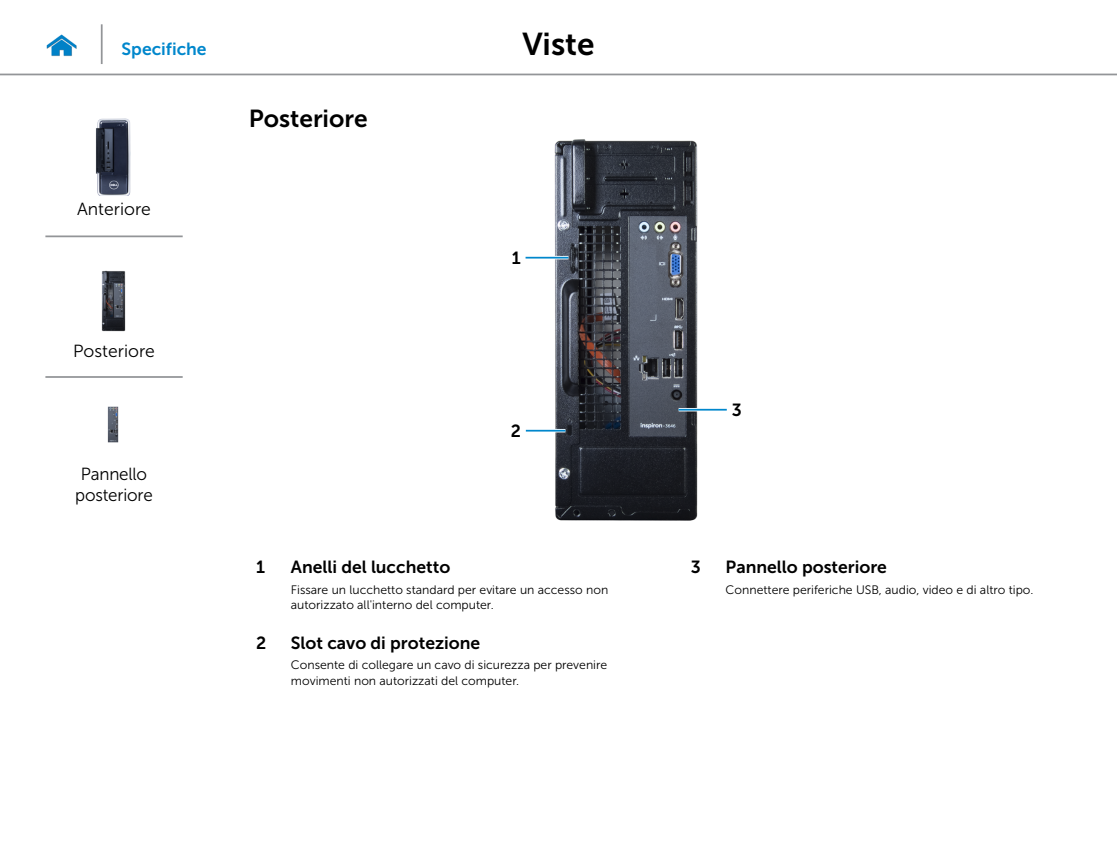
<style>
.page{position:relative;width:1117px;height:844px;background:#fff}
.page>*{position:absolute;margin:0;border:0;box-sizing:border-box;transform-origin:0 0}
.t1{font:31.5px "Museo Sans For Dell 700";color:#000}
.Head2{font:24.5px "Museo Sans For Dell 700";color:#000}
.Callout_Head{font:17.5px "Museo Sans For Dell 700";color:#000}
.t2{font:17.5px/21px "Museo Sans For Dell 300";letter-spacing:-.005em;color:#000;text-align:center}
.t3{font:17.5px "Museo Sans For Dell 700";color:#0087cc}
.Callout-L{font:17.5px "Museo Sans For Dell 700";color:#000}
.Callout_description{font:12.25px/15.8px "Museo Sans For Dell 300";color:#000}
</style>
<div class="page">
<hr style="left:0;top:74px;width:1116px;height:1px;background:#939598">
<img style="left:46px;top:34px;width:31px;height:23px">
<img style="left:554px;top:139px;width:144px;height:382px">
<hr style="left:678px;top:408px;width:48px;height:3px;background:#fff">
<hr style="left:678px;top:409px;width:48px;height:1px;background:#0087cc">
<hr style="left:525px;top:429px;width:40px;height:3px;background:#fff">
<hr style="left:525px;top:429px;width:40px;height:2px;background:#0087cc">
<hr style="left:525px;top:256px;width:43px;height:3px;background:#fff">
<hr style="left:525px;top:257px;width:43px;height:1px;background:#0087cc">
<hr style="left:101px;top:24px;width:2px;height:40px;background:#939598">
<img style="left:95px;top:119px;width:36px;height:76px">
<img style="left:102px;top:270px;width:24px;height:61px">
<img style="left:108px;top:406px;width:10px;height:36px">
<hr style="left:45px;top:235px;width:138px;height:2px;background:#939598">
<hr style="left:45px;top:376px;width:138px;height:2px;background:#939598">
<h3 class="t3" style="left:122px;top:39px;width:86px">Specifiche</h3>
<h1 class="t1" style="left:522px;top:26px;width:74px">Viste</h1>
<h3 class="t2" style="left:77px;top:199px;width:75px">Anteriore</h3>
<h3 class="t2" style="left:73px;top:340px;width:83px">Posteriore</h3>
<h3 class="t2" style="left:75px;top:463px;width:79px">Pannello posteriore</h3>
<p class="Head2" style="left:249px;top:104px;width:120px">Posteriore</p>
<p class="Callout-L" style="left:512px;top:248px;width:10px">1</p>
<p class="Callout-L" style="left:510px;top:421px;width:12px">2</p>
<p class="Callout_Head" style="left:256px;top:557px;width:10px">1</p>
<p class="Callout_Head" style="left:291px;top:557px;width:161px">Anelli del lucchetto</p>
<p class="Callout_description" style="left:291px;top:581px;width:319px">Fissare un lucchetto standard per evitare un accesso non autorizzato all'interno del computer.</p>
<p class="Callout_Head" style="left:256px;top:632px;width:12px">2</p>
<p class="Callout_Head" style="left:291px;top:632px;width:191px">Slot cavo di protezione</p>
<p class="Callout_description" style="left:291px;top:657px;width:318px">Consente di collegare un cavo di sicurezza per prevenire movimenti non autorizzati del computer.</p>
<p class="Callout-L" style="left:731px;top:400px;width:12px">3</p>
<p class="Callout_Head" style="left:690px;top:557px;width:12px">3</p>
<p class="Callout_Head" style="left:725px;top:557px;width:163px">Pannello posteriore</p>
<p class="Callout_description" style="left:725px;top:581px;width:309px">Connettere periferiche USB, audio, video e di altro tipo.</p>
</div>
